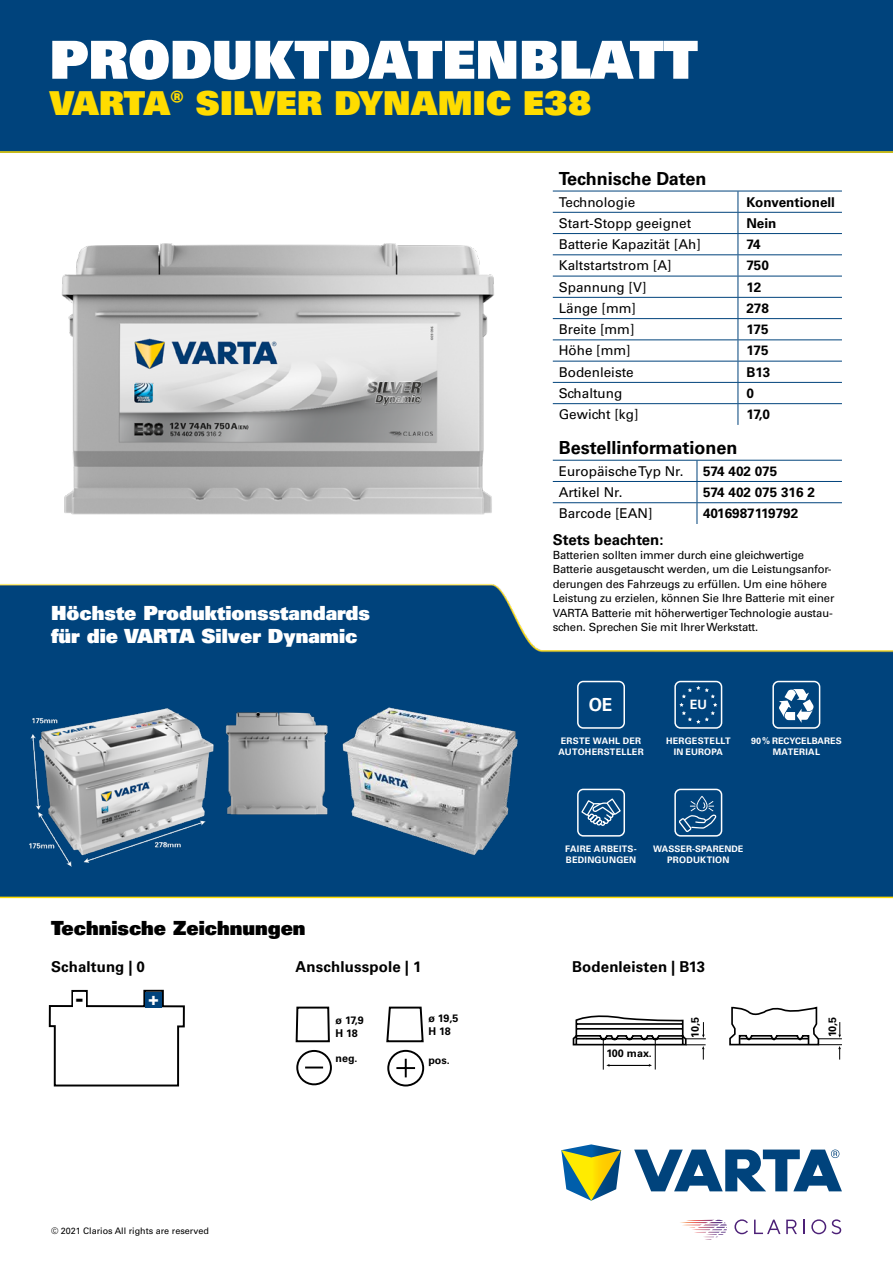
<style>
.page{position:relative;width:893px;height:1263px;background:#fff}
.page>*{position:absolute;margin:0;border:0;box-sizing:border-box;transform-origin:0 0}
.t1{font:52.5px "Univers LT Pro 85 X Black";color:#fff}
.t2{font:33px "Univers LT Pro 85 X Black";letter-spacing:.01em;color:#ffdc00}
.t3{font:19.5px/23.4px "Univers LT Pro 85 X Black";color:#fff}
.t4{font:19.5px "Univers LT Pro 85 X Black";color:#000}
.t5{font:700 18px "Univers LT Std";color:#000}
.t6{font:700 18px "Univers LT Std";color:#fff;scale:.95 1}
.t7{font:18px "Univers LT Pro 85 X Black";color:#000}
.t8{font:18px "Univers LT Pro 85 X Black";color:#fff}
.t9{font:700 15px "Univers LT Std";letter-spacing:.005em;color:#000}
.t10{font:13.5px "Univers LT Std";color:#000}
.t11{font:700 13.5px "Univers LT Std";color:#000}
.t12{font:700 12.9px "Univers LT Std";color:#fff;scale:.96 1}
.t13{font:11.25px/14.4px "Univers LT Std";letter-spacing:-.01em;color:#000}
.t14{font:700 10.8px/12.9px "Univers LT Std";letter-spacing:-.01em;color:#000}
.t15{font:700 9px/10.4px "Univers LT Std";letter-spacing:.025em;color:#fff;text-align:center}
.t16{font:9px "Univers LT Std";color:#000}
.t17{font:700 9px/10.4px "Univers LT Std";letter-spacing:.005em;color:#fff;text-align:center}
</style>
<div class="page">
<svg style="left:0;top:876px;width:893px;height:22px"></svg>
<img style="left:0;top:584px;width:893px;height:292px">
<img style="left:61px;top:190px;width:532px;height:325px">
<div style="left:772px;top:681px;width:48px;height:48px;border:2px solid #fff;border-radius:5px"></div>
<svg style="left:779px;top:689px;width:35px;height:34px"></svg>
<div style="left:674px;top:789px;width:48px;height:47px;border:2px solid #fff;border-radius:5px"></div>
<svg style="left:679px;top:796px;width:37px;height:36px"></svg>
<div style="left:674px;top:681px;width:48px;height:48px;border:2px solid #fff;border-radius:5px"></div>
<svg style="left:679px;top:686px;width:38px;height:38px"></svg>
<div style="left:577px;top:681px;width:48px;height:48px;border:2px solid #fff;border-radius:5px"></div>
<div style="left:577px;top:789px;width:48px;height:47px;border:2px solid #fff;border-radius:5px"></div>
<svg style="left:580px;top:797px;width:42px;height:30px"></svg>
<div style="left:0;top:0;width:893px;height:153px;background:#00437c"></div>
<img style="left:0;top:682px;width:255px;height:196px">
<img style="left:302px;top:683px;width:260px;height:194px">
<img style="left:169px;top:675px;width:214px;height:160px">
<svg style="left:561px;top:1144px;width:60px;height:57px"></svg>
<svg style="left:634px;top:1149px;width:208px;height:42px"></svg>
<svg style="left:754px;top:1219px;width:26px;height:15px"></svg>
<svg style="left:786px;top:1219px;width:11px;height:15px"></svg>
<svg style="left:803px;top:1219px;width:2px;height:15px"></svg>
<svg style="left:811px;top:1219px;width:30px;height:15px"></svg>
<svg style="left:734px;top:1219px;width:14px;height:15px"></svg>
<svg style="left:680px;top:1220px;width:47px;height:18px"></svg>
<hr style="left:603px;top:1040px;width:1px;height:30px;background:#000">
<svg style="left:572px;top:1015px;width:134px;height:54px"></svg>
<svg style="left:729px;top:1006px;width:113px;height:53px"></svg>
<svg style="left:48px;top:989px;width:137px;height:98px"></svg>
<div style="left:145px;top:992px;width:17px;height:15px;background:#00437c"></div>
<div style="left:73px;top:992px;width:13px;height:15px;background:#fff"></div>
<svg style="left:386px;top:1006px;width:39px;height:81px"></svg>
<svg style="left:295px;top:1006px;width:37px;height:80px"></svg>
<svg style="left:738px;top:192px;width:1px;height:233px"></svg>
<hr style="left:553px;top:191px;width:144px;height:1px;background:#00437c">
<hr style="left:697px;top:191px;width:41px;height:1px;background:#00437c">
<hr style="left:738px;top:191px;width:104px;height:1px;background:#00437c">
<hr style="left:553px;top:212px;width:144px;height:1px;background:#00437c">
<hr style="left:697px;top:212px;width:41px;height:1px;background:#00437c">
<hr style="left:738px;top:212px;width:104px;height:1px;background:#00437c">
<hr style="left:553px;top:233px;width:144px;height:1px;background:#00437c">
<hr style="left:697px;top:233px;width:41px;height:1px;background:#00437c">
<hr style="left:738px;top:233px;width:104px;height:1px;background:#00437c">
<hr style="left:553px;top:254px;width:144px;height:1px;background:#00437c">
<hr style="left:697px;top:254px;width:41px;height:1px;background:#00437c">
<hr style="left:738px;top:254px;width:104px;height:1px;background:#00437c">
<hr style="left:553px;top:276px;width:144px;height:1px;background:#00437c">
<hr style="left:697px;top:276px;width:41px;height:1px;background:#00437c">
<hr style="left:738px;top:276px;width:104px;height:1px;background:#00437c">
<hr style="left:553px;top:297px;width:144px;height:1px;background:#00437c">
<hr style="left:697px;top:297px;width:41px;height:1px;background:#00437c">
<hr style="left:738px;top:297px;width:104px;height:1px;background:#00437c">
<hr style="left:553px;top:318px;width:144px;height:1px;background:#00437c">
<hr style="left:697px;top:318px;width:41px;height:1px;background:#00437c">
<hr style="left:738px;top:318px;width:104px;height:1px;background:#00437c">
<hr style="left:553px;top:339px;width:144px;height:1px;background:#00437c">
<hr style="left:697px;top:339px;width:41px;height:1px;background:#00437c">
<hr style="left:738px;top:339px;width:104px;height:1px;background:#00437c">
<hr style="left:553px;top:361px;width:144px;height:1px;background:#00437c">
<hr style="left:697px;top:361px;width:41px;height:1px;background:#00437c">
<hr style="left:738px;top:361px;width:104px;height:1px;background:#00437c">
<hr style="left:553px;top:382px;width:144px;height:1px;background:#00437c">
<hr style="left:697px;top:382px;width:41px;height:1px;background:#00437c">
<hr style="left:738px;top:382px;width:104px;height:1px;background:#00437c">
<hr style="left:553px;top:403px;width:144px;height:1px;background:#00437c">
<hr style="left:697px;top:403px;width:41px;height:1px;background:#00437c">
<hr style="left:738px;top:403px;width:104px;height:1px;background:#00437c">
<hr style="left:553px;top:460px;width:144px;height:1px;background:#00437c">
<hr style="left:697px;top:460px;width:41px;height:1px;background:#00437c">
<hr style="left:738px;top:460px;width:104px;height:1px;background:#00437c">
<hr style="left:553px;top:481px;width:144px;height:1px;background:#00437c">
<hr style="left:697px;top:481px;width:41px;height:1px;background:#00437c">
<hr style="left:738px;top:481px;width:104px;height:1px;background:#00437c">
<hr style="left:553px;top:502px;width:144px;height:1px;background:#00437c">
<hr style="left:697px;top:502px;width:41px;height:1px;background:#00437c">
<svg style="left:697px;top:461px;width:1px;height:63px"></svg>
<hr style="left:738px;top:502px;width:104px;height:1px;background:#00437c">
<h1 class="t1" style="left:50px;top:25px;width:650px">PRODUKTDATENBLATT</h1>
<h2 class="t2" style="left:50px;top:81px;width:543px">VARTA® SILVER DYNAMIC E38</h2>
<h3 class="t3" style="left:51px;top:601px;width:321px">Höchste Produktionsstandards für die VARTA Silver Dynamic</h3>
<h3 class="t4" style="left:51px;top:915px;width:256px">Technische Zeichnungen</h3>
<h3 class="t9" style="left:51px;top:958px;width:95px">Schaltung | 0</h3>
<h3 class="t7" style="left:76px;top:986px;width:9px">-</h3>
<h3 class="t8" style="left:148px;top:986px;width:12px">+</h3>
<h3 class="t9" style="left:296px;top:958px;width:127px">Anschlusspole | 1</h3>
<p class="t14" style="left:335px;top:1014px;width:30px">ø 17,9<br>H 18</p>
<p class="t14" style="left:335px;top:1051px;width:24px">neg.</p>
<p class="t14" style="left:428px;top:1012px;width:32px">ø 19,5<br>H 18</p>
<p class="t14" style="left:428px;top:1054px;width:23px">pos.</p>
<p class="t16" style="left:51px;top:1226px;width:159px">© 2021 Clarios All rights are reserved</p>
<h3 class="t5" style="left:559px;top:168px;width:149px">Technische Daten</h3>
<p class="t10" style="left:559px;top:194px;width:78px">Technologie</p>
<p class="t11" style="left:746px;top:194px;width:90px">Konventionell</p>
<p class="t10" style="left:559px;top:215px;width:134px">Start-Stopp geeignet</p>
<p class="t11" style="left:746px;top:215px;width:32px">Nein</p>
<p class="t10" style="left:559px;top:236px;width:144px">Batterie Kapazität [Ah]</p>
<p class="t11" style="left:746px;top:236px;width:16px">74</p>
<p class="t10" style="left:559px;top:258px;width:114px">Kaltstartstrom [A]</p>
<p class="t11" style="left:746px;top:258px;width:24px">750</p>
<p class="t10" style="left:559px;top:279px;width:89px">Spannung [V]</p>
<p class="t11" style="left:746px;top:279px;width:17px">12</p>
<p class="t10" style="left:559px;top:300px;width:79px">Länge [mm]</p>
<p class="t11" style="left:746px;top:300px;width:24px">278</p>
<p class="t10" style="left:559px;top:321px;width:77px">Breite [mm]</p>
<p class="t11" style="left:746px;top:321px;width:24px">175</p>
<p class="t10" style="left:559px;top:343px;width:73px">Höhe [mm]</p>
<p class="t11" style="left:746px;top:343px;width:24px">175</p>
<p class="t10" style="left:559px;top:364px;width:77px">Bodenleiste</p>
<p class="t11" style="left:746px;top:364px;width:26px">B13</p>
<p class="t10" style="left:559px;top:385px;width:65px">Schaltung</p>
<p class="t11" style="left:746px;top:385px;width:9px">0</p>
<p class="t10" style="left:559px;top:406px;width:81px">Gewicht [kg]</p>
<p class="t11" style="left:746px;top:406px;width:25px">17,0</p>
<h3 class="t5" style="left:559px;top:437px;width:180px">Bestellinformationen</h3>
<p class="t10" style="left:559px;top:463px;width:126px">Europäische Typ Nr.</p>
<p class="t11" style="left:703px;top:463px;width:76px">574 402 075</p>
<p class="t10" style="left:559px;top:484px;width:65px">Artikel Nr.</p>
<p class="t11" style="left:703px;top:484px;width:113px">574 402 075 316 2</p>
<p class="t10" style="left:559px;top:505px;width:95px">Barcode [EAN]</p>
<p class="t11" style="left:703px;top:506px;width:97px">4016987119792</p>
<h3 class="t9" style="left:553px;top:530px;width:112px">Stets beachten:</h3>
<p class="t13" style="left:553px;top:548px;width:283px">Batterien sollten immer durch eine gleichwertige Batterie ausgetauscht werden, um die Leistungsanfor&shy;derungen des Fahrzeugs zu erfüllen. Um eine höhere Leistung zu erzielen, können Sie Ihre Batterie mit einer VARTA Batterie mit höherwertiger Technologie austau&shy;schen. Sprechen Sie mit Ihrer Werkstatt.</p>
<h3 class="t6" style="left:589px;top:694px;width:26px">OE</h3>
<p class="t15" style="left:558px;top:736px;width:87px;text-align:left">ERSTE WAHL DER<br>AUTOHERSTELLER</p>
<p class="t12" style="left:690px;top:697px;width:19px">EU</p>
<p class="t15" style="left:666px;top:736px;width:66px">HERGESTELLT<br>IN EUROPA</p>
<p class="t17" style="left:751px;top:736px;width:92px">90 % RECYCELBARES<br>MATERIAL</p>
<p class="t15" style="left:565px;top:844px;width:73px;text-align:left">FAIRE ARBEITS-<br>BEDINGUNGEN</p>
<p class="t15" style="left:653px;top:844px;width:92px">WASSER-SPARENDE<br>PRODUKTION</p>
<h3 class="t9" style="left:572px;top:958px;width:134px">Bodenleisten | B13</h3>
<p class="t14" style="left:606px;top:1046px;width:47px">100 max.</p>
<p class="t14" style="left:689px;top:1037px;width:22px;rotate:-90deg">10,5</p>
<p class="t14" style="left:826px;top:1037px;width:22px;rotate:-90deg">10,5</p>
</div>
